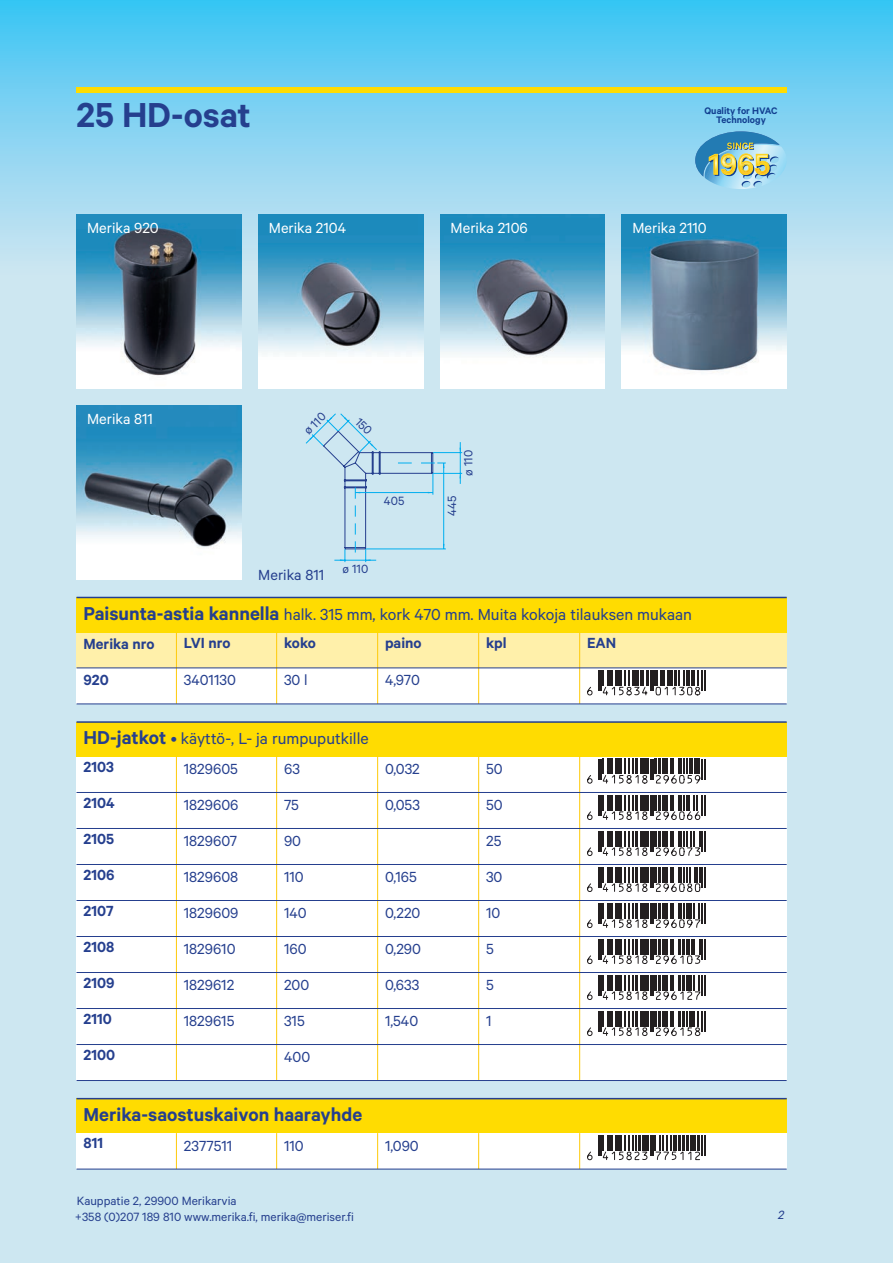
<style>
.page{position:relative;width:893px;height:1263px;background:#cde7f1}
.page>*{position:absolute;margin:0;border:0;box-sizing:border-box;transform-origin:0 0}
.t1{font:600 39px "Calibre";letter-spacing:-.005em;color:#253f8e}
.t2{font:600 21px "Calibre";color:#253f8e}
.t3{font:18px "Calibre";color:#253f8e}
.t4{font:16.5px/36px "Calibre";color:#253f8e}
.t5{font:600 16.5px/36px "Calibre";color:#253f8e}
.t6{font:16.5px "Calibre";color:#fff}
.t7{font:13.5px/16.2px "Calibre";color:#253f8e}
.t8{font:italic 13.5px "Calibre";color:#253f8e}
.t9{font:600 10.65px/9.6px "Calibre";color:#123f90;text-align:center}
.s1{font-weight:600;font-size:21px}
</style>
<div class="page">
<div style="left:0;top:0;width:893px;height:275px;background:linear-gradient(to bottom,#3ec4f3,#d2e5f1)"></div>
<div style="left:77px;top:87px;width:710px;height:6px;background:#ffdc01"></div>
<svg style="left:695px;top:131px;width:92px;height:58px;background:#8bbbc0"></svg>
<img style="left:77px;top:214px;width:164px;height:174px">
<img style="left:440px;top:214px;width:165px;height:174px">
<img style="left:258px;top:214px;width:165px;height:174px">
<img style="left:622px;top:214px;width:165px;height:174px">
<img style="left:77px;top:405px;width:164px;height:175px">
<div style="left:77px;top:630px;width:710px;height:44px;background:#fff0aa"></div>
<div style="left:77px;top:668px;width:710px;height:36px;background:#fff"></div>
<div style="left:77px;top:597px;width:710px;height:36px;background:#ffdc01"></div>
<hr style="left:77px;top:597px;width:710px;height:1px;background:#253f8e">
<hr style="left:176px;top:633px;width:1px;height:71px;background:#feca0a">
<hr style="left:276px;top:633px;width:1px;height:71px;background:#feca0a">
<hr style="left:478px;top:633px;width:1px;height:71px;background:#feca0a">
<hr style="left:377px;top:633px;width:1px;height:71px;background:#feca0a">
<hr style="left:579px;top:633px;width:1px;height:71px;background:#feca0a">
<hr style="left:77px;top:703px;width:710px;height:1px;background:#253f8e">
<hr style="left:77px;top:667px;width:710px;height:1px;background:#253f8e">
<svg style="left:587px;top:670px;width:118px;height:35px"></svg>
<div style="left:77px;top:754px;width:710px;height:326px;background:#fff"></div>
<div style="left:77px;top:722px;width:710px;height:34px;background:#ffdc01"></div>
<hr style="left:176px;top:756px;width:1px;height:324px;background:#feca0a">
<hr style="left:276px;top:756px;width:1px;height:324px;background:#feca0a">
<hr style="left:579px;top:756px;width:1px;height:324px;background:#feca0a">
<hr style="left:77px;top:721px;width:710px;height:2px;background:#253f8e">
<hr style="left:478px;top:756px;width:1px;height:324px;background:#feca0a">
<hr style="left:377px;top:756px;width:1px;height:324px;background:#feca0a">
<hr style="left:77px;top:792px;width:710px;height:1px;background:#253f8e">
<hr style="left:77px;top:828px;width:710px;height:1px;background:#253f8e">
<hr style="left:77px;top:864px;width:710px;height:1px;background:#253f8e">
<hr style="left:77px;top:900px;width:710px;height:1px;background:#253f8e">
<hr style="left:77px;top:936px;width:710px;height:1px;background:#253f8e">
<hr style="left:77px;top:972px;width:710px;height:1px;background:#253f8e">
<hr style="left:77px;top:1008px;width:710px;height:1px;background:#253f8e">
<hr style="left:77px;top:1044px;width:710px;height:1px;background:#253f8e">
<hr style="left:77px;top:1080px;width:710px;height:1px;background:#253f8e">
<svg style="left:587px;top:759px;width:118px;height:277px"></svg>
<div style="left:77px;top:1131px;width:710px;height:38px;background:#fff"></div>
<div style="left:77px;top:1099px;width:710px;height:34px;background:#ffdc01"></div>
<hr style="left:176px;top:1133px;width:1px;height:36px;background:#feca0a">
<hr style="left:276px;top:1133px;width:1px;height:36px;background:#feca0a">
<hr style="left:579px;top:1133px;width:1px;height:36px;background:#feca0a">
<hr style="left:77px;top:1098px;width:710px;height:1px;background:#253f8e">
<hr style="left:478px;top:1133px;width:1px;height:36px;background:#feca0a">
<hr style="left:377px;top:1133px;width:1px;height:36px;background:#feca0a">
<hr style="left:77px;top:1169px;width:710px;height:1px;background:#253f8e">
<svg style="left:587px;top:1135px;width:118px;height:35px"></svg>
<svg style="left:305px;top:413px;width:157px;height:149px"></svg>
<h1 class="t1" style="left:77px;top:92px;width:176px">25 HD-osat</h1>
<p class="t9" style="left:704px;top:105px;width:74px">Quality for HVAC<br>Technology</p>
<p class="t6" style="left:87px;top:218px;width:73px">Merika 920</p>
<p class="t6" style="left:269px;top:218px;width:79px">Merika 2104</p>
<p class="t6" style="left:451px;top:218px;width:79px">Merika 2106</p>
<p class="t6" style="left:632px;top:218px;width:76px">Merika 2110</p>
<p class="t6" style="left:87px;top:409px;width:67px">Merika 811</p>
<p class="t7" style="left:300px;top:426px;width:27px;rotate:-45deg">ø 110</p>
<p class="t7" style="left:384px;top:492px;width:22px">405</p>
<p class="t4" style="left:258px;top:556px;width:67px">Merika 811</p>
<p class="t7" style="left:343px;top:560px;width:27px">ø 110</p>
<p class="t7" style="left:460px;top:476px;width:27px;rotate:-90deg">ø 110</p>
<p class="t7" style="left:443px;top:516px;width:22px;rotate:-90deg">445</p>
<p class="t3" style="left:84px;top:603px;width:610px"><span class="s1">Paisunta-astia kannella</span> halk. 315 mm, kork 470 mm. Muita kokoja tilauksen mukaan</p>
<p class="t5" style="left:284px;top:624px;width:33px">koko</p>
<p class="t4" style="left:284px;top:662px;width:25px">30 l</p>
<p class="t5" style="left:385px;top:624px;width:38px">paino</p>
<p class="t5" style="left:486px;top:624px;width:22px">kpl</p>
<p class="t4" style="left:385px;top:662px;width:36px">4,970</p>
<p class="t5" style="left:184px;top:624px;width:48px">LVI nro</p>
<p class="t4" style="left:184px;top:662px;width:54px">3401130</p>
<p class="t5" style="left:587px;top:624px;width:31px">EAN</p>
<p class="t5" style="left:84px;top:626px;width:72px">Merika nro<br>920</p>
<p class="t3" style="left:84px;top:728px;width:287px"><span class="s1">HD-jatkot</span> • käyttö-, L- ja rumpuputkille</p>
<p class="t4" style="left:284px;top:750px;width:28px">63<br>75<br>90<br>110<br>140<br>160<br>200<br>315<br>400</p>
<p class="t4" style="left:486px;top:750px;width:18px">50<br>50<br>25<br>30<br>10<br>5<br>5<br>1</p>
<p class="t5" style="left:84px;top:748px;width:33px">2103<br>2104<br>2105<br>2106<br>2107<br>2108<br>2109<br>2110<br>2100</p>
<p class="t4" style="left:184px;top:750px;width:56px">1829605<br>1829606<br>1829607<br>1829608<br>1829609<br>1829610<br>1829612<br>1829615</p>
<p class="t4" style="left:385px;top:750px;width:37px">0,032<br>0,053</p>
<p class="t4" style="left:385px;top:858px;width:38px">0,165<br>0,220<br>0,290<br>0,633<br>1,540</p>
<p class="t2" style="left:84px;top:1102px;width:280px">Merika-saostuskaivon haarayhde</p>
<p class="t4" style="left:284px;top:1127px;width:21px">110</p>
<p class="t4" style="left:385px;top:1127px;width:35px">1,090</p>
<p class="t5" style="left:84px;top:1125px;width:21px">811</p>
<p class="t4" style="left:184px;top:1127px;width:50px">2377511</p>
<p class="t7" style="left:75px;top:1192px;width:280px">Kauppatie 2, 29900 Merikarvia<br>+358 (0)207 189 810 www.merika.fi, merika@meriser.fi</p>
<p class="t8" style="left:778px;top:1207px;width:8px">2</p>
</div>
